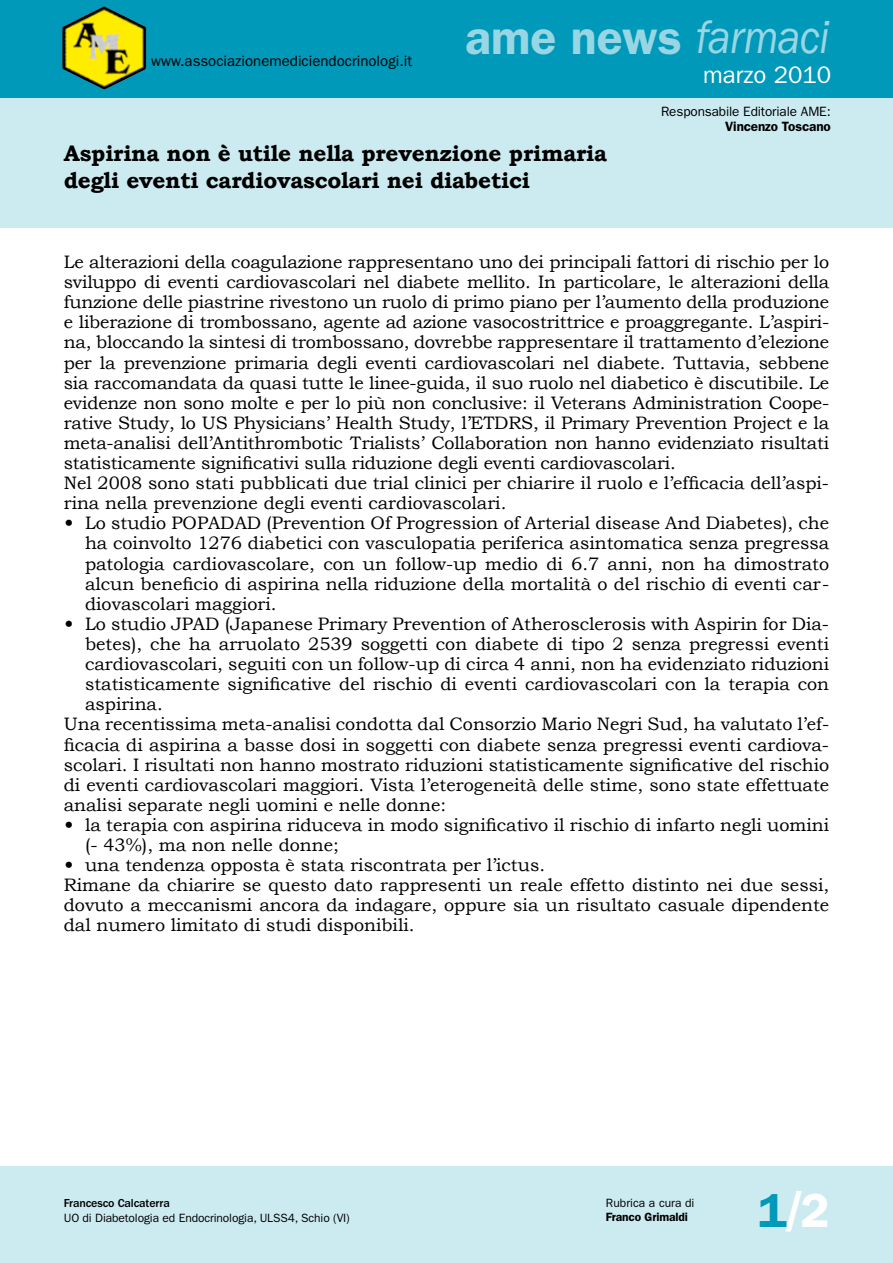
<style>
.page{position:relative;width:893px;height:1263px;background:#fff}
.page>*{position:absolute;margin:0;border:0;box-sizing:border-box;transform-origin:0 0}
.t1{font:600 48px "ITC Franklin Gothic Std";color:#99d6e3}
.t2{font:600 48px "ITC Franklin Gothic Std";color:#0099ba}
.t3{font:24px "ITC Franklin Gothic Std";color:#fff}
.t4{font:700 22.5px/27px "Bookman Old Style";letter-spacing:-.01em;color:#000}
.t5{font:18px/20.1px "Bookman Old Style";color:#000}
.t6{font:15px "ITC Franklin Gothic Std";color:#000}
.t7{font:13.5px "ITC Franklin Gothic Std";letter-spacing:-.01em;color:#000}
.t8{font:600 13.5px "ITC Franklin Gothic Std";letter-spacing:-.01em;color:#000}
.t9{font:12px "ITC Franklin Gothic Std";letter-spacing:-.01em;color:#000}
.t10{font:500 12px "ITC Franklin Gothic Std";letter-spacing:-.01em;color:#000}
.t11{font:600 12px "ITC Franklin Gothic Std";letter-spacing:-.01em;color:#000}
.s1{font-weight:400;font-style:italic}
.s2{font-family:"Futura Std";font-weight:300;font-size:16.5px}
.s3{font-family:"Helvetica LT Std";font-weight:900;font-stretch:condensed;color:#fff}
.s4{color:#fff}
</style>
<div class="page">
<div style="left:0;top:1167px;width:893px;height:96px;background:#ccebf1"></div>
<div style="left:0;top:0;width:893px;height:99px;background:#0099ba"></div>
<img style="left:62px;top:6px;width:84px;height:84px">
<div style="left:0;top:99px;width:893px;height:129px;background:#ccebf1"></div>
<p class="t6" style="left:151px;top:53px;width:262px">www.associazionemediciendocrinologi.it</p>
<h1 class="t1" style="left:465px;top:9px;width:365px">ame news <span class="s1">farmaci</span></h1>
<h2 class="t3" style="left:703px;top:61px;width:130px">marzo 2010</h2>
<p class="t7" style="left:661px;top:103px;width:171px">Responsabile Editoriale AME:</p>
<p class="t8" style="left:725px;top:119px;width:107px">Vincenzo Toscano</p>
<p class="t4" style="left:64px;top:140px;width:545px">Aspirina non è utile nella prevenzione primaria degli eventi cardiovascolari nei diabetici</p>
<p class="t5" style="left:64px;top:252px;width:767px">Le alterazioni della coagulazione rappresentano uno dei principali fattori di rischio per lo sviluppo di eventi cardiovascolari nel diabete mellito. In particolare, le alterazioni della funzione delle piastrine rivestono un ruolo di primo piano per l’aumento della produzione e liberazione di trombossano, agente ad azione vasocostrittrice e proaggregante. L’aspiri&shy;na, bloccando la sintesi di trombossano, dovrebbe rappresentare il trattamento d’elezione per la prevenzione primaria degli eventi cardiovascolari nel diabete. Tuttavia, sebbene sia raccomandata da quasi tutte le linee-guida, il suo ruolo nel diabetico è discutibile. Le evidenze non sono molte e per lo più non conclusive: il Veterans Administration Coope&shy;rative Study, lo US Physicians’ Health Study, l’ETDRS, il Primary Prevention Project e la meta-analisi dell’Antithrombotic Trialists’ Collaboration non hanno evidenziato risultati statisticamente significativi sulla riduzione degli eventi cardiovascolari.<br>Nel 2008 sono stati pubblicati due trial clinici per chiarire il ruolo e l’efficacia dell’aspi&shy;rina nella prevenzione degli eventi cardiovascolari.</p>
<p class="t5" style="left:85px;top:513px;width:746px;text-align:justify;text-indent:-21px"><span class="s2">•</span> Lo studio POPADAD (Prevention Of Progression of Arterial disease And Diabetes), che ha coinvolto 1276 diabetici con vasculopatia periferica asintomatica senza pregressa patologia cardiovascolare, con un follow-up medio di 6.7 anni, non ha dimostrato alcun beneficio di aspirina nella riduzione della mortalità o del rischio di eventi car&shy;diovascolari maggiori.</p>
<p class="t5" style="left:64px;top:614px;width:767px"><span class="s2">•</span> Lo studio JPAD (Japanese Primary Prevention of Atherosclerosis with Aspirin for Dia-</p>
<p class="t5" style="left:85px;top:634px;width:746px">betes), che ha arruolato 2539 soggetti con diabete di tipo 2 senza pregressi eventi</p>
<p class="t5" style="left:85px;top:654px;width:746px">cardiovascolari, seguiti con un follow-up di circa 4 anni, non ha evidenziato riduzioni</p>
<p class="t5" style="left:85px;top:674px;width:746px">statisticamente significative del rischio di eventi cardiovascolari con la terapia con</p>
<p class="t5" style="left:85px;top:694px;width:79px">aspirina.</p>
<p class="t5" style="left:64px;top:714px;width:767px">Una recentissima meta-analisi condotta dal Consorzio Mario Negri Sud, ha valutato l’ef-</p>
<p class="t5" style="left:64px;top:734px;width:767px">ficacia di aspirina a basse dosi in soggetti con diabete senza pregressi eventi cardiova-</p>
<p class="t5" style="left:64px;top:754px;width:767px">scolari. I risultati non hanno mostrato riduzioni statisticamente significative del rischio</p>
<p class="t5" style="left:64px;top:774px;width:767px">di eventi cardiovascolari maggiori. Vista l’eterogeneità delle stime, sono state effettuate</p>
<p class="t5" style="left:64px;top:795px;width:384px">analisi separate negli uomini e nelle donne:</p>
<p class="t5" style="left:85px;top:815px;width:746px;text-indent:-21px"><span class="s2">•</span> la terapia con aspirina riduceva in modo significativo il rischio di infarto negli uomini (- 43%), ma non nelle donne;</p>
<p class="t5" style="left:64px;top:855px;width:767px"><span class="s2">•</span> una tendenza opposta è stata riscontrata per l’ictus.<br>Rimane da chiarire se questo dato rappresenti un reale effetto distinto nei due sessi, dovuto a meccanismi ancora da indagare, oppure sia un risultato casuale dipendente dal numero limitato di studi disponibili.</p>
<p class="t10" style="left:64px;top:1197px;width:108px">Francesco Calcaterra</p>
<p class="t9" style="left:64px;top:1211px;width:288px">UO di Diabetologia ed Endocrinologia, ULSS4, Schio (VI)</p>
<p class="t9" style="left:606px;top:1196px;width:90px">Rubrica a cura di</p>
<p class="t11" style="left:606px;top:1210px;width:83px">Franco Grimaldi</p>
<h1 class="t2" style="left:758px;top:1182px;width:72px">1<span class="s3">/</span><span class="s4">2</span></h1>
</div>
